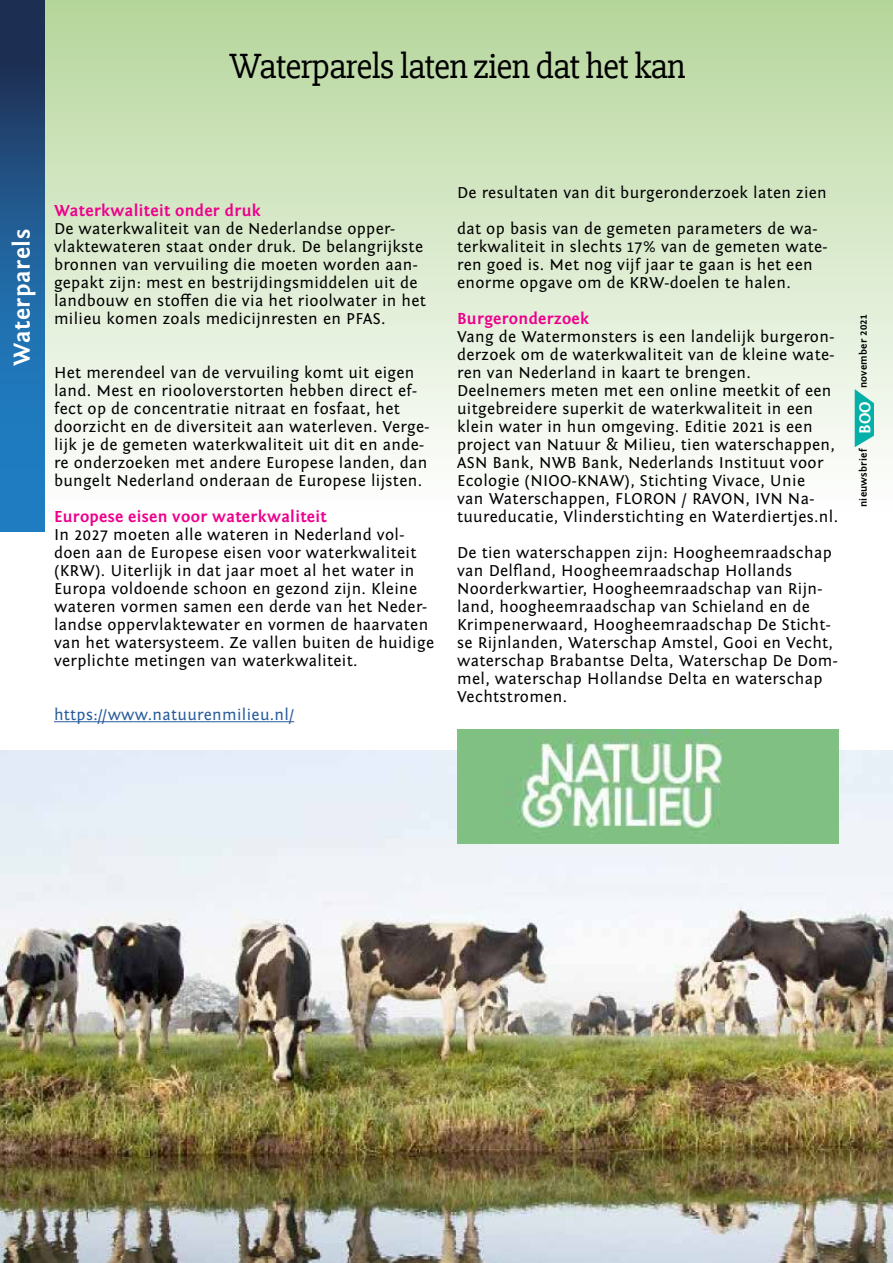
<style>
.page{position:relative;width:893px;height:1263px;background:#fff}
.page>*{position:absolute;margin:0;border:0;box-sizing:border-box;transform-origin:0 0}
.t1{font:36px "Slabo 27 px";letter-spacing:-.025em;color:#000}
.t2{font:700 24px "Fontin Sans";letter-spacing:.025em;color:#fff}
.t3{font:16.5px/18px "Fontin Sans";letter-spacing:.02em;color:#000}
.t4{font:700 16.5px "Fontin Sans";letter-spacing:.02em;color:#ed008c}
.t5{font:16.5px "Fontin Sans";letter-spacing:.02em;color:#275b9b}
.t6{font:700 16.5px "Fontin Sans";color:#fff}
.t7{font:700 10.5px "Fontin Sans";letter-spacing:.02em;color:#000}
</style>
<div class="page">
<div style="left:0;top:0;width:893px;height:693px;background:linear-gradient(to bottom,#bbd9a3,#fff)"></div>
<svg style="left:855px;top:389px;width:19px;height:58px"></svg>
<img style="left:0;top:750px;width:893px;height:513px">
<img style="left:457px;top:729px;width:382px;height:114px">
<svg style="left:0;top:1px;width:45px;height:530px;background:#1f5d95"></svg>
<hr style="left:54px;top:721px;width:240px;height:1px;background:#275b9b">
<h1 class="t1" style="left:230px;top:45px;width:457px">Waterparels laten zien dat het kan</h1>
<h2 class="t2" style="left:9px;top:366px;width:139px;rotate:-90deg">Waterparels</h2>
<p class="t4" style="left:54px;top:201px;width:208px">Waterkwaliteit onder druk</p>
<p class="t3" style="left:54px;top:220px;width:373px">De waterkwaliteit van de Nederlandse opper&shy;vlaktewateren staat onder druk. De belangrijkste bronnen van vervuiling die moeten worden aan&shy;gepakt zijn: mest en bestrijdingsmiddelen uit de landbouw en stoffen die via het rioolwater in het milieu komen zoals medicijnresten en PFAS.</p>
<p class="t3" style="left:54px;top:364px;width:377px">Het merendeel van de vervuiling komt uit eigen land. Mest en riooloverstorten hebben direct ef&shy;fect op de concentratie nitraat en fosfaat, het doorzicht en de diversiteit aan waterleven. Verge&shy;lijk je de gemeten waterkwaliteit uit dit en ande&shy;re onderzoeken met andere Europese landen, dan bungelt Nederland onderaan de Europese lijsten.</p>
<p class="t4" style="left:54px;top:508px;width:274px">Europese eisen voor waterkwaliteit</p>
<p class="t3" style="left:54px;top:526px;width:382px">In 2027 moeten alle wateren in Nederland vol&shy;doen aan de Europese eisen voor waterkwaliteit (KRW). Uiterlijk in dat jaar moet al het water in Europa voldoende schoon en gezond zijn. Kleine wateren vormen samen een derde van het Neder&shy;landse oppervlaktewater en vormen de haarvaten van het watersysteem. Ze vallen buiten de huidige verplichte metingen van waterkwaliteit.</p>
<p class="t5" style="left:54px;top:705px;width:242px">https://www.natuurenmilieu.nl/</p>
<p class="t3" style="left:457px;top:175px;width:371px;line-height:36px">De resultaten van dit burgeronderzoek laten zien dat op basis van de gemeten parameters de wa-</p>
<p class="t3" style="left:457px;top:238px;width:372px">terkwaliteit in slechts 17% van de gemeten wate&shy;ren goed is. Met nog vijf jaar te gaan is het een enorme opgave om de KRW-doelen te halen.</p>
<p class="t4" style="left:457px;top:310px;width:134px">Burgeronderzoek</p>
<p class="t3" style="left:457px;top:328px;width:383px">Vang de Watermonsters is een landelijk burgeron&shy;derzoek om de waterkwaliteit van de kleine wate&shy;ren van Nederland in kaart te brengen.<br>Deelnemers meten met een online meetkit of een uitgebreidere superkit de waterkwaliteit in een klein water in hun omgeving. Editie 2021 is een project van Natuur &amp; Milieu, tien waterschappen, ASN Bank, NWB Bank, Nederlands Instituut voor Ecologie (NIOO-KNAW), Stichting Vivace, Unie<br>van Waterschappen, FLORON / RAVON, IVN Na&shy;tuureducatie, Vlinderstichting en Waterdiertjes.nl.</p>
<p class="t3" style="left:457px;top:544px;width:382px">De tien waterschappen zijn: Hoogheemraadschap van Delfland, Hoogheemraadschap Hollands Noorderkwartier, Hoogheemraadschap van Rijn&shy;land, hoogheemraadschap van Schieland en de Krimpenerwaard, Hoogheemraadschap De Sticht&shy;se Rijnlanden, Waterschap Amstel, Gooi en Vecht, waterschap Brabantse Delta, Waterschap De Dom&shy;mel, waterschap Hollandse Delta en waterschap Vechtstromen.</p>
<p class="t7" style="left:858px;top:388px;width:75px;rotate:-90deg">november 2021</p>
<p class="t6" style="left:856px;top:434px;width:34px;rotate:-90deg">BOO</p>
<p class="t7" style="left:858px;top:507px;width:60px;rotate:-90deg">nieuwsbrief</p>
</div>
